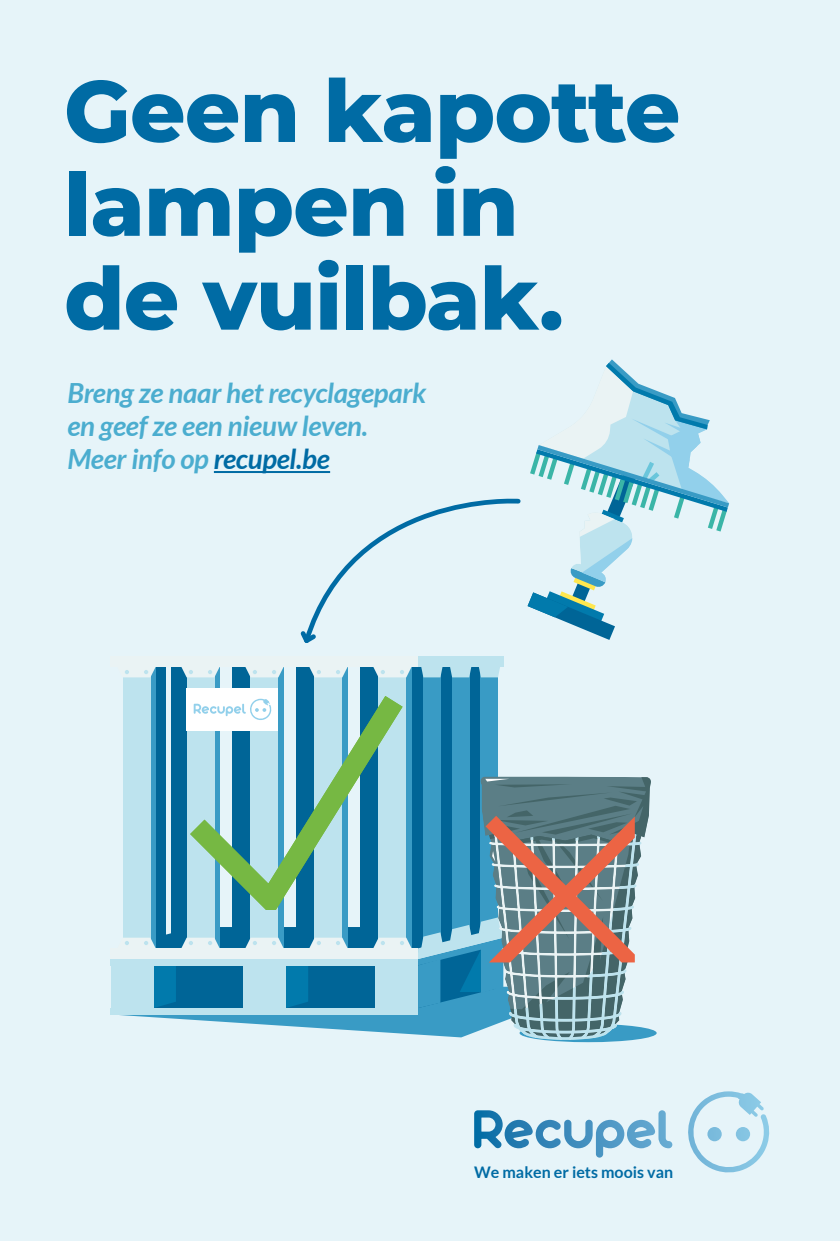
<style>
.page{position:relative;width:840px;height:1241px;background:#fff}
.page>*{position:absolute;margin:0;border:0;box-sizing:border-box;transform-origin:0 0}
.t1{font:800 86.75px/93.8px "Montserrat";letter-spacing:-.01em;color:#006ba4}
.t2{font:italic 700 27.75px/33.3px "Lato";letter-spacing:-.01em;color:#4badcf}
.t3{font:700 15.97px "Lato";color:#006ba4}
.s1{color:#006ba4}
</style>
<div class="page">
<div style="left:0;top:0;width:840px;height:1240px;background:#e6f4f9"></div>
<hr style="left:214px;top:471px;width:116px;height:2px;background:#006ba4">
<svg style="left:474px;top:1091px;width:296px;height:82px"></svg>
<div style="left:232px;top:661px;width:32px;height:272px;background:#006597"></div>
<div style="left:296px;top:661px;width:32px;height:272px;background:#006597"></div>
<div style="left:360px;top:661px;width:32px;height:272px;background:#006597"></div>
<div style="left:148px;top:666px;width:17px;height:276px;background:#006597"></div>
<div style="left:172px;top:666px;width:6px;height:271px;background:#006597"></div>
<div style="left:177px;top:666px;width:17px;height:271px;background:#006597"></div>
<div style="left:410px;top:666px;width:73px;height:269px;background:#006597"></div>
<div style="left:423px;top:666px;width:17px;height:282px;background:#399bc5"></div>
<svg style="left:421px;top:666px;width:21px;height:11px"></svg>
<div style="left:452px;top:666px;width:17px;height:276px;background:#399bc5"></div>
<svg style="left:450px;top:666px;width:21px;height:11px"></svg>
<svg style="left:475px;top:666px;width:6px;height:110px"></svg>
<div style="left:481px;top:666px;width:17px;height:271px;background:#399bc5"></div>
<svg style="left:479px;top:666px;width:21px;height:11px"></svg>
<div style="left:418px;top:656px;width:85px;height:10px;background:#bde3ee"></div>
<svg style="left:150px;top:677px;width:6px;height:99px"></svg>
<div style="left:123px;top:666px;width:27px;height:282px;background:#bde3ee"></div>
<svg style="left:123px;top:666px;width:33px;height:11px"></svg>
<svg style="left:214px;top:677px;width:6px;height:11px"></svg>
<div style="left:187px;top:666px;width:27px;height:282px;background:#bde3ee"></div>
<svg style="left:181px;top:666px;width:39px;height:11px"></svg>
<div style="left:277px;top:666px;width:7px;height:282px;background:#399bc5"></div>
<div style="left:251px;top:666px;width:27px;height:282px;background:#bde3ee"></div>
<svg style="left:245px;top:666px;width:39px;height:11px"></svg>
<div style="left:341px;top:666px;width:7px;height:282px;background:#399bc5"></div>
<div style="left:315px;top:666px;width:27px;height:282px;background:#bde3ee"></div>
<svg style="left:309px;top:666px;width:39px;height:11px"></svg>
<div style="left:405px;top:666px;width:7px;height:282px;background:#399bc5"></div>
<div style="left:378px;top:666px;width:28px;height:282px;background:#bde3ee"></div>
<svg style="left:373px;top:666px;width:39px;height:11px"></svg>
<div style="left:111px;top:656px;width:307px;height:10px;background:#eaf3f4"></div>
<div style="left:187px;top:688px;width:91px;height:42px;background:#fff"></div>
<svg style="left:190px;top:696px;width:212px;height:80px"></svg>
<svg style="left:519px;top:1023px;width:137px;height:18px"></svg>
<svg style="left:111px;top:776px;width:540px;height:263px"></svg>
<svg style="left:300px;top:359px;width:429px;height:284px"></svg>
<h1 class="t1" style="left:64px;top:59px;width:618px">Geen kapotte lampen in<br>de vuilbak.</h1>
<p class="t2" style="left:67px;top:376px;width:360px">Breng ze naar het recyclagepark en geef ze een nieuw leven.<br>Meer info op <span class="s1">recupel.be</span></p>
<p class="t3" style="left:474px;top:1162px;width:200px">We maken er iets moois van</p>
</div>
